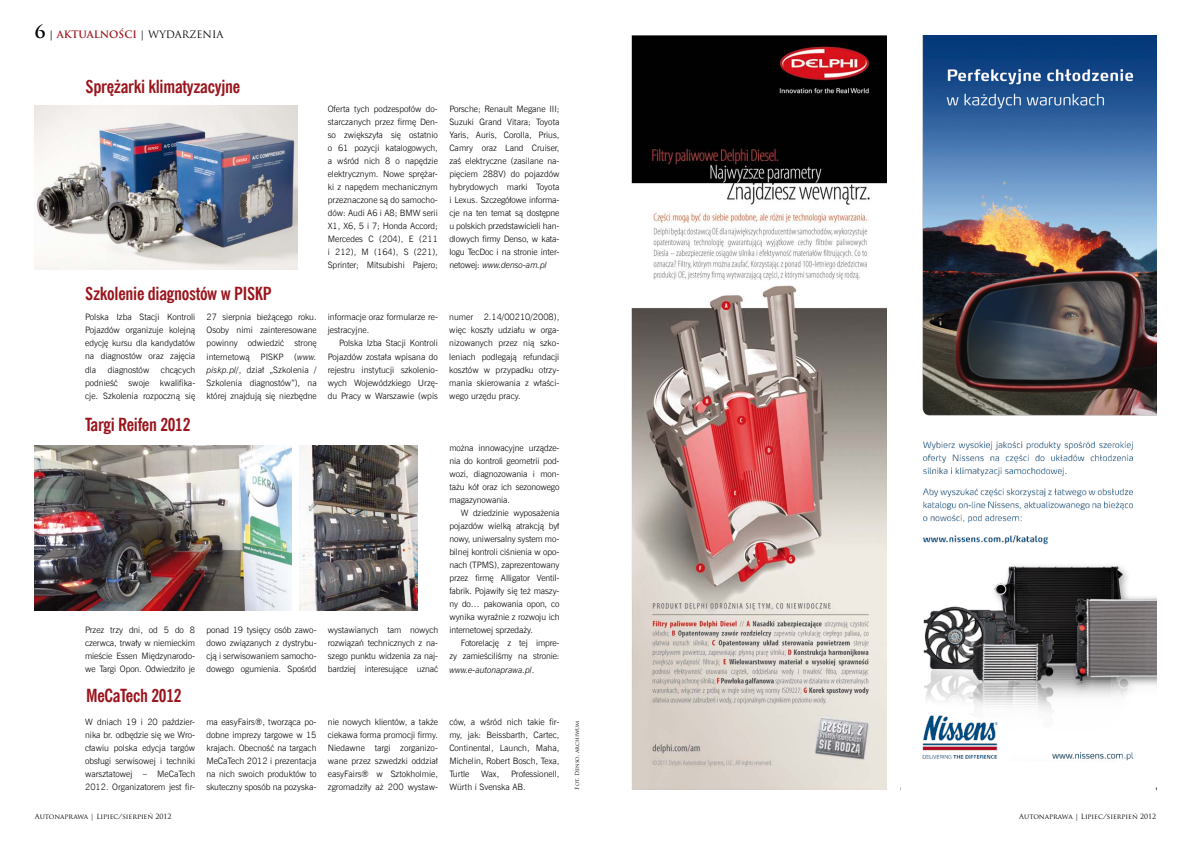
<style>
.page{position:relative;width:1191px;height:842px;background:#fff}
.page>*{position:absolute;margin:0;border:0;box-sizing:border-box;transform-origin:0 0}
.t1{font:700 18px "News Goth Cn EU";letter-spacing:-.015em;color:#9a141c}
.t2{font:700 10px "Trajan Pro";color:#9a141c}
.t3{font:8.8px/13px "News Goth Lt EU";color:#000;text-align:justify}
.t4{font:7px "Trajan Pro";color:#000}
.t5{font:5.5px "Trajan Pro";color:#000}
.s1{font-size:18px;color:#000}
.s2{color:#000}
.s3{font-weight:400;color:#000}
.s4{font-style:italic}
</style>
<div class="page">
<img style="left:922px;top:35px;width:234px;height:754px">
<img style="left:631px;top:35px;width:255px;height:754px">
<img style="left:35px;top:105px;width:263px;height:164px">
<img style="left:35px;top:445px;width:256px;height:165px">
<img style="left:300px;top:445px;width:118px;height:165px">
<p class="t2" style="left:35px;top:28px;width:190px"><span class="s1">6</span> <span class="s2">|</span> AKTUALNOŚCI <span class="s3">| WYDARZENIA</span></p>
<h1 class="t1" style="left:86px;top:75px;width:156px">Sprężarki klimatyzacyjne</h1>
<p class="t3" style="left:328px;top:102px;width:112px">Oferta tych podzespołów do&shy;starczanych przez firmę Den&shy;so zwiększyła się ostatnio o 61 pozycji katalogowych, a wśród nich 8 o napędzie elektrycznym. Nowe sprężar&shy;ki z napędem mechanicznym przeznaczone są do samocho&shy;dów: Audi A6 i A8; BMW serii X1, X6, 5 i 7; Honda Accord; Mercedes C (204), E (211 i 212), M (164), S (221), Sprinter; Mitsubishi Pajero;</p>
<h1 class="t1" style="left:85px;top:282px;width:188px">Szkolenie diagnostów w PISKP</h1>
<p class="t3" style="left:85px;top:311px;width:112px">Polska Izba Stacji Kontroli Pojazdów organizuje kolejną edycję kursu dla kandydatów na diagnostów oraz zajęcia dla</p>
<p class="t3" style="left:207px;top:311px;width:112px">27 sierpnia bieżącego roku.<br>Osoby nimi zainteresowane powinny odwiedzić stronę internetową PISKP (<span class="s4">www. piskp.pl/</span>, dział „Szkolenia / Szkolenia diagnostów”), na której znajdują się niezbędne</p>
<p class="t3" style="left:328px;top:311px;width:112px">informacje oraz formularze re&shy;jestracyjne.</p>
<p class="t3" style="left:328px;top:337px;width:112px;text-indent:11px">Polska Izba Stacji Kontroli Pojazdów została wpisana do rejestru instytucji szkolenio&shy;wych Wojewódzkiego Urzę&shy;du Pracy w Warszawie (wpis</p>
<p class="t3" style="left:85px;top:363px;width:112px;text-indent:76px">chcących podnieść swoje kwalifika&shy;cje. Szkolenia rozpoczną się</p>
<p class="t3" style="left:108px;top:363px;width:43px">diagnostów</p>
<h1 class="t1" style="left:85px;top:413px;width:107px">Targi Reifen 2012</h1>
<p class="t3" style="left:85px;top:624px;width:112px">Przez trzy dni, od 5 do 8 czerwca, trwały w niemieckim mieście Essen Międzynarodo&shy;we Targi Opon. Odwiedziło je</p>
<p class="t3" style="left:206px;top:624px;width:112px">ponad 19 tysięcy osób zawo&shy;dowo związanych z dystrybu&shy;cją i serwisowaniem samocho&shy;dowego ogumienia. Spośród</p>
<p class="t3" style="left:328px;top:624px;width:112px">wystawianych tam nowych rozwiązań technicznych z na&shy;szego punktu widzenia za naj&shy;bardziej interesujące uznać</p>
<h1 class="t1" style="left:86px;top:685px;width:97px">MeCaTech 2012</h1>
<p class="t3" style="left:449px;top:102px;width:112px">Porsche; Renault Megane III; Suzuki Grand Vitara; Toyota Yaris, Auris, Corolla, Prius, Camry oraz Land Cruiser, zaś elektryczne (zasilane na&shy;pięciem 288V) do pojazdów hybrydowych marki Toyota i Lexus. Szczegółowe informa&shy;cje na ten temat są dostępne u polskich przedstawicieli han&shy;dlowych firmy Denso, w kata&shy;logu TecDoc i na stronie inter&shy;netowej: <span class="s4">www.denso-am.pl</span></p>
<p class="t3" style="left:449px;top:311px;width:112px">numer 2.14/00210/2008), więc koszty udziału w orga&shy;nizowanych przez nią szko&shy;leniach podlegają refundacji kosztów w przypadku otrzy&shy;mania skierowania z właści&shy;wego urzędu pracy.</p>
<p class="t3" style="left:449px;top:441px;width:112px">można innowacyjne urządze&shy;nia do kontroli geometrii pod&shy;wozi, diagnozowania i mon&shy;tażu kół oraz ich sezonowego magazynowania.</p>
<p class="t3" style="left:449px;top:506px;width:112px;text-indent:11px">W dziedzinie wyposażenia pojazdów wielką atrakcją był nowy, uniwersalny system mo&shy;bilnej kontroli ciśnienia w opo&shy;nach (TPMS), zaprezentowany przez firmę Alligator Ventil&shy;fabrik. Pojawiły się też maszy&shy;ny do… pakowania opon, co wynika wyraźnie z rozwoju ich internetowej sprzedaży.</p>
<p class="t3" style="left:449px;top:637px;width:112px;text-indent:11px">Fotorelację z tej impre&shy;zy zamieściliśmy na stronie: <span class="s4">www.e-autonaprawa.pl</span>.</p>
<p class="t3" style="left:85px;top:715px;width:112px">W dniach 19 i 20 paździer&shy;nika br. odbędzie się we Wro&shy;cławiu polska edycja targów obsługi serwisowej i techniki warsztatowej – MeCaTech 2012. Organizatorem jest fir-</p>
<p class="t3" style="left:206px;top:715px;width:112px">ma easyFairs®, tworząca po&shy;dobne imprezy targowe w 15 krajach. Obecność na targach MeCaTech 2012 i prezentacja na nich swoich produktów to skuteczny sposób na pozyska-</p>
<p class="t3" style="left:328px;top:715px;width:112px">nie nowych klientów, a także ciekawa forma promocji firmy.<br>Niedawne targi zorganizo&shy;wane przez szwedzki oddział easyFairs® w Sztokholmie, zgromadziły aż 200 wystaw-</p>
<p class="t3" style="left:449px;top:715px;width:112px">ców, a wśród nich takie fir&shy;my, jak: Beissbarth, Cartec, Continental, Launch, Maha, Michelin, Robert Bosch, Texa, Turtle</p>
<p class="t3" style="left:449px;top:767px;width:112px;text-indent:62px">Professionell,<br>Würth i Svenska AB.</p>
<p class="t3" style="left:481px;top:767px;width:20px">Wax,</p>
<p class="t5" style="left:573px;top:789px;width:70px;rotate:-90deg">Fot. Denso, archiwum</p>
<p class="t4" style="left:35px;top:812px;width:138px">Autonaprawa | Lipiec/sierpień 2012</p>
<p class="t4" style="left:1019px;top:812px;width:138px">Autonaprawa | Lipiec/sierpień 2012</p>
</div>
